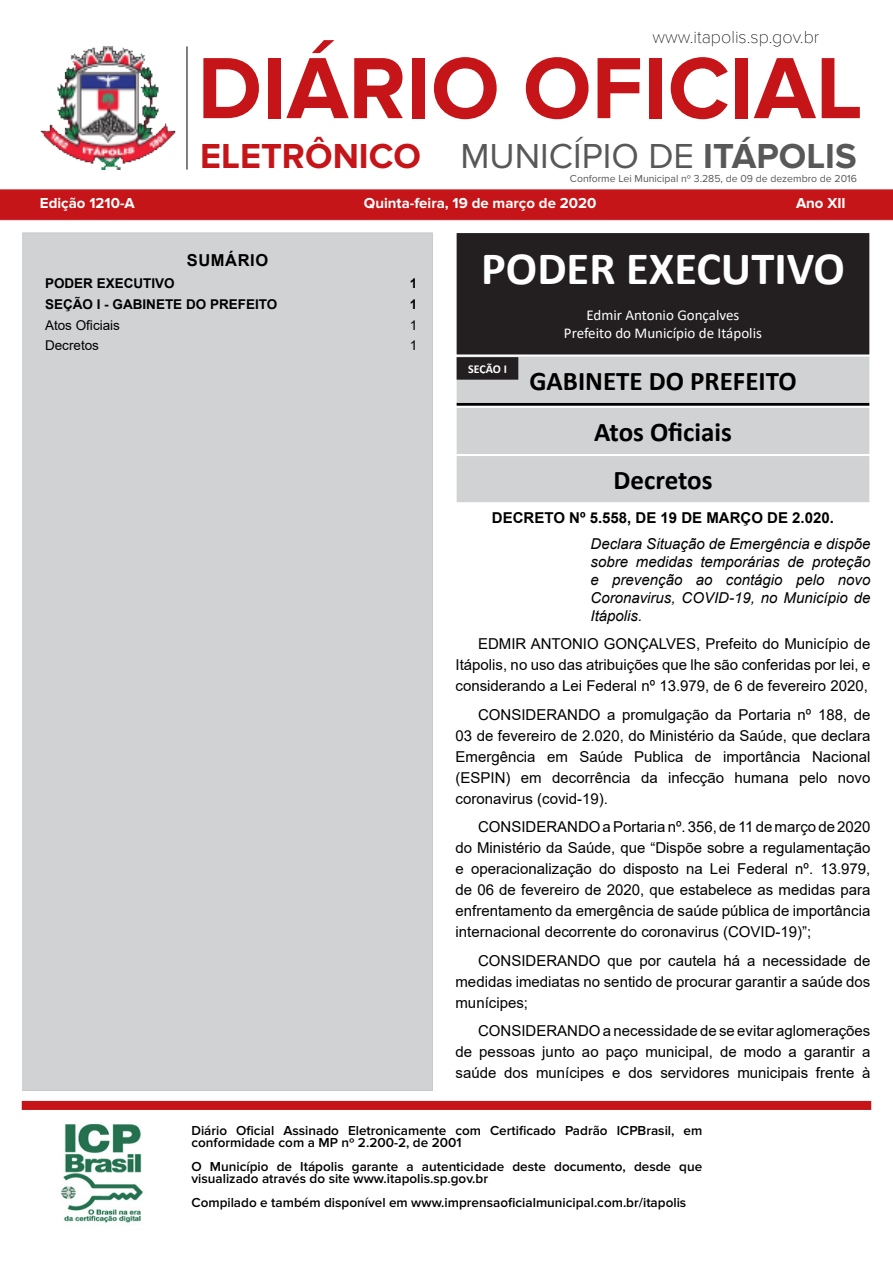
<style>
.page{position:relative;width:893px;height:1263px;background:#fff}
.page>*{position:absolute;margin:0;border:0;box-sizing:border-box;transform-origin:0 0}
.t1{font:700 90px "Proxima Nova";color:#c51518}
.texto_para_sumario{font:700 46.5px "Calibri";color:#fff}
.t2{font:36px "Proxima Nova";color:#585858}
.texto_para_sumario_s{font:700 27px "Calibri";color:#000}
.t3{font:100 18px "Proxima Nova T";color:#000}
._9_-_Sumário{font:700 16.5px "Arial";letter-spacing:.035em;color:#000}
._2_-_Corpo{font:15px/21px "Arial";color:#000;text-align:justify}
._3_-_Ementa{font:italic 15px/18px "Arial";color:#000;text-align:justify}
.t4{font:15px "Calibri";color:#fff}
.t5{font:700 15px "Proxima Nova";color:#fff}
._1_-_Cabeçalho{font:700 15px "Arial";color:#000}
.t6{font:600 13.5px/12px "Proxima Nova";color:#000}
.t7{font:700 13.5px "Arial";color:#000}
.t8{font:13.5px "Arial";color:#000}
.texto_para_sumario_s-2{font:700 12px "Calibri";letter-spacing:-.005em;color:#fff}
.t9{font:10.5px "Proxima Nova";color:#585858}
.s1{font-weight:700;color:#c51518}
.s2{font-weight:700}
</style>
<div class="page">
<div style="left:0;top:190px;width:893px;height:30px;background:#c51518;border:1px solid #c82028"></div>
<img style="left:40px;top:46px;width:136px;height:123px">
<hr style="left:187px;top:46px;width:1px;height:124px;background:#000">
<div style="left:22px;top:1101px;width:849px;height:9px;background:#c51518;border:2px solid #c51518"></div>
<img style="left:60px;top:1124px;width:83px;height:99px">
<div style="left:460px;top:236px;width:406px;height:115px;background:#231f20"></div>
<div style="left:457px;top:233px;width:412px;height:121px;border:6px solid #231f20"></div>
<hr style="left:457px;top:403px;width:412px;height:3px;background:#000">
<div style="left:460px;top:360px;width:406px;height:40px;background:#d1d2d4"></div>
<div style="left:457px;top:357px;width:412px;height:46px;border:6px solid #d1d2d4"></div>
<div style="left:460px;top:360px;width:55px;height:17px;background:#231f20"></div>
<div style="left:457px;top:357px;width:61px;height:23px;border:6px solid #231f20"></div>
<div style="left:460px;top:411px;width:406px;height:40px;background:#d1d2d4"></div>
<div style="left:457px;top:408px;width:412px;height:46px;border:6px solid #d1d2d4"></div>
<div style="left:460px;top:459px;width:406px;height:40px;background:#d1d2d4"></div>
<div style="left:457px;top:456px;width:412px;height:46px;border:6px solid #d1d2d4"></div>
<div style="left:23px;top:233px;width:409px;height:857px;background:#d1d2d4"></div>
<p class="t3" style="left:652px;top:24px;width:168px">www.itapolis.sp.gov.br</p>
<h1 class="t1" style="left:197px;top:36px;width:667px">DIÁRIO OFICIAL</h1>
<h3 class="t2" style="left:200px;top:135px;width:658px"><span class="s1">ELETRÔNICO</span> MUNICÍPIO DE <span class="s2">ITÁPOLIS</span></h3>
<p class="t9" style="left:570px;top:172px;width:288px">Conforme Lei Municipal nº 3.285, de 09 de dezembro de 2016</p>
<p class="t5" style="left:40px;top:195px;width:96px">Edição 1210-A</p>
<p class="t5" style="left:364px;top:195px;width:234px">Quinta-feira, 19 de março de 2020</p>
<p class="t5" style="left:796px;top:195px;width:51px">Ano XII</p>
<p class="_9_-_Sumário" style="left:187px;top:249px;width:83px">SUMÁRIO</p>
<p class="t7" style="left:45px;top:274px;width:131px">PODER EXECUTIVO</p>
<p class="t7" style="left:410px;top:274px;width:9px">1</p>
<p class="t7" style="left:45px;top:295px;width:234px">SEÇÃO I - GABINETE DO PREFEITO</p>
<p class="t7" style="left:410px;top:295px;width:9px">1</p>
<p class="t8" style="left:45px;top:316px;width:77px">Atos Oficiais</p>
<p class="t8" style="left:410px;top:316px;width:9px">1</p>
<p class="t8" style="left:45px;top:336px;width:56px">Decretos</p>
<p class="t8" style="left:410px;top:336px;width:9px">1</p>
<p class="texto_para_sumario" style="left:481px;top:236px;width:365px">PODER EXECUTIVO</p>
<p class="t4" style="left:586px;top:305px;width:154px">Edmir Antonio Gonçalves</p>
<p class="t4" style="left:564px;top:323px;width:200px">Prefeito do Município de Itápolis</p>
<p class="texto_para_sumario_s" style="left:529px;top:362px;width:269px">GABINETE DO PREFEITO</p>
<p class="texto_para_sumario_s-2" style="left:468px;top:360px;width:40px">SEÇÃO I</p>
<p class="texto_para_sumario_s" style="left:594px;top:413px;width:139px">Atos Oficiais</p>
<p class="texto_para_sumario_s" style="left:613px;top:461px;width:101px">Decretos</p>
<p class="_1_-_Cabeçalho" style="left:492px;top:507px;width:343px">DECRETO Nº 5.558, DE 19 DE MARÇO DE 2.020.</p>
<p class="_3_-_Ementa" style="left:590px;top:535px;width:281px">Declara Situação de Emergência e dispõe sobre medidas temporárias de proteção e prevenção ao contágio pelo novo Coronavirus, COVID-19, no Município de Itápolis.</p>
<p class="_2_-_Corpo" style="left:455px;top:633px;width:416px;text-indent:22px">EDMIR ANTONIO GONÇALVES, Prefeito do Município de Itápolis, no uso das atribuições que lhe são conferidas por lei, e considerando a Lei Federal nº 13.979, de 6 de fevereiro 2020,</p>
<p class="_2_-_Corpo" style="left:455px;top:704px;width:416px;text-indent:22px">CONSIDERANDO a promulgação da Portaria nº 188, de 03 de fevereiro de 2.020, do Ministério da Saúde, que declara Emergência em Saúde Publica de importância Nacional (ESPIN) em decorrência da infecção humana pelo novo coronavirus (covid-19).</p>
<p class="_2_-_Corpo" style="left:455px;top:816px;width:416px;text-indent:22px">CONSIDERANDO a Portaria nº. 356, de 11 de março de 2020 do Ministério da Saúde, que “Dispõe sobre a regulamentação e operacionalização do disposto na Lei Federal nº. 13.979, de 06 de fevereiro de 2020, que estabelece as medidas para enfrentamento da emergência de saúde pública de importância internacional decorrente do coronavirus (COVID-19)”;</p>
<p class="_2_-_Corpo" style="left:455px;top:950px;width:416px;text-indent:22px">CONSIDERANDO que por cautela há a necessidade de medidas imediatas no sentido de procurar garantir a saúde dos munícipes;</p>
<p class="_2_-_Corpo" style="left:455px;top:1020px;width:416px;text-indent:22px">CONSIDERANDO a necessidade de se evitar aglomerações de pessoas junto ao paço municipal, de modo a garantir a saúde dos munícipes e dos servidores municipais frente à</p>
<p class="t6" style="left:191px;top:1125px;width:512px">Diário Oficial Assinado Eletronicamente com Certificado Padrão ICPBrasil, em conformidade com a MP nº 2.200-2, de 2001</p>
<p class="t6" style="left:191px;top:1161px;width:512px">O Município de Itápolis garante a autenticidade deste documento, desde que visualizado através do site www.itapolis.sp.gov.br</p>
<p class="t6" style="left:191px;top:1197px;width:496px">Compilado e também disponível em www.imprensaoficialmunicipal.com.br/itapolis</p>
</div>
